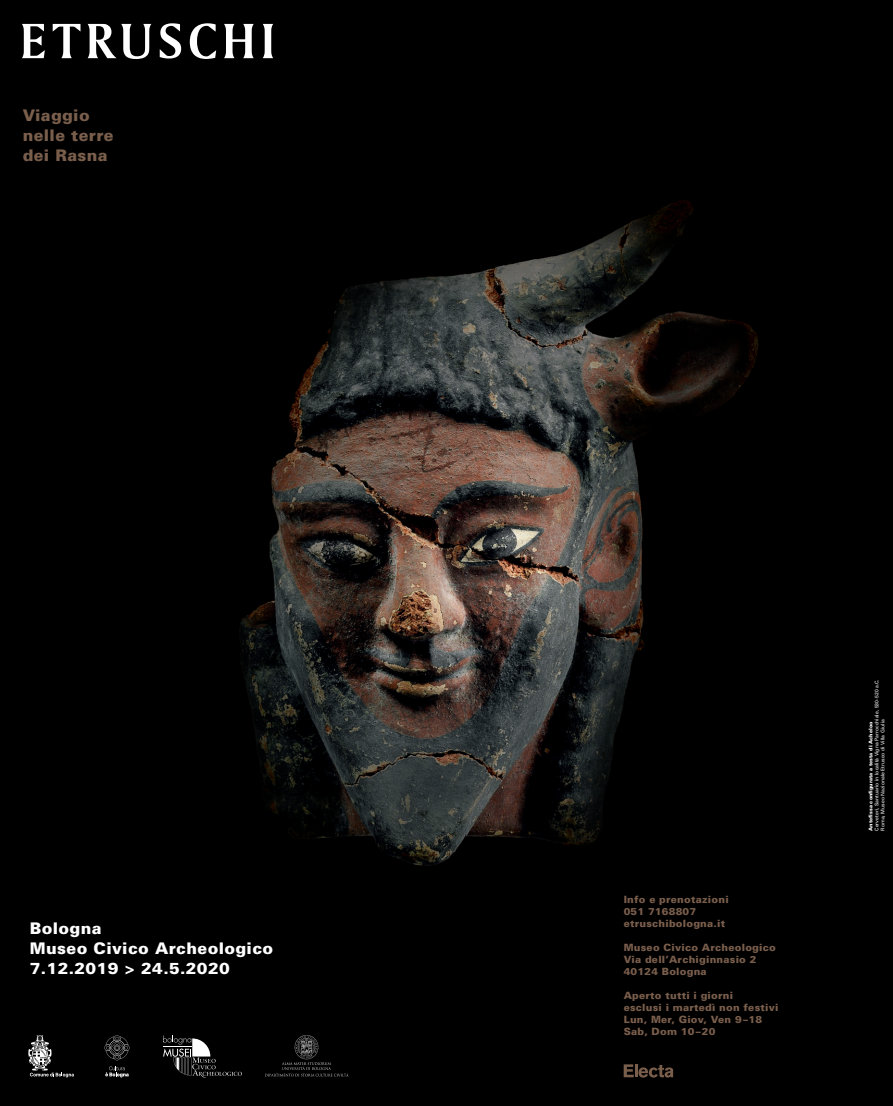
<style>
.page{position:relative;width:893px;height:1106px;background:#000}
.page>*{position:absolute;margin:0;border:0;box-sizing:border-box;transform-origin:0 0}
.t1{font:52.3px "Amerigo BT Bold A";letter-spacing:.1em;color:#fff}
.t2{font:900 16px/20px "Univers";letter-spacing:.025em;color:#fff}
.t3{font:900 16px/20px "Univers";letter-spacing:.025em;color:#7a5e4c}
.t4{font:900 10px/12px "Univers";letter-spacing:.025em;color:#7a5e4c}
.t5{font:5px/6px "Univers";letter-spacing:.01em;color:#fff}
.t6{font:900 5px "Univers";letter-spacing:.01em;color:#fff}
</style>
<div class="page">
<img style="left:241px;top:200px;width:518px;height:666px">
<svg style="left:624px;top:1064px;width:49px;height:13px"></svg>
<svg style="left:163px;top:1035px;width:79px;height:42px"></svg>
<svg style="left:28px;top:1035px;width:46px;height:42px"></svg>
<svg style="left:105px;top:1066px;width:24px;height:11px"></svg>
<svg style="left:105px;top:1035px;width:24px;height:25px"></svg>
<img style="left:265px;top:1035px;width:84px;height:42px">
<h1 class="t1" style="left:20px;top:9px;width:257px">ETRUSCHI</h1>
<h2 class="t3" style="left:23px;top:105px;width:93px">Viaggio nelle terre dei Rasna</h2>
<h2 class="t2" style="left:30px;top:917px;width:245px">Bologna<br>Museo Civico Archeologico<br>7.12.2019 &gt; 24.5.2020</h2>
<p class="t4" style="left:624px;top:893px;width:107px">Info e prenotazioni<br>051 7168807 etruschibologna.it</p>
<p class="t4" style="left:624px;top:941px;width:154px">Museo Civico Archeologico<br>Via dell’Archiginnasio 2<br>40124 Bologna</p>
<p class="t4" style="left:624px;top:989px;width:156px">Aperto tutti i giorni<br>esclusi i martedì non festivi<br>Lun, Mer, Giov, Ven 9–18<br>Sab, Dom 10–20</p>
<p class="t5" style="left:874px;top:830px;width:153px;rotate:-90deg">Cerveteri, Santuario in località Vigna Parrocchiale, 530-520 a.C.<br>Roma, Museo Nazionale Etrusco di Villa Giulia</p>
<p class="t6" style="left:868px;top:830px;width:111px;rotate:-90deg">Antefissa configurata a testa di Acheloo</p>
</div>
